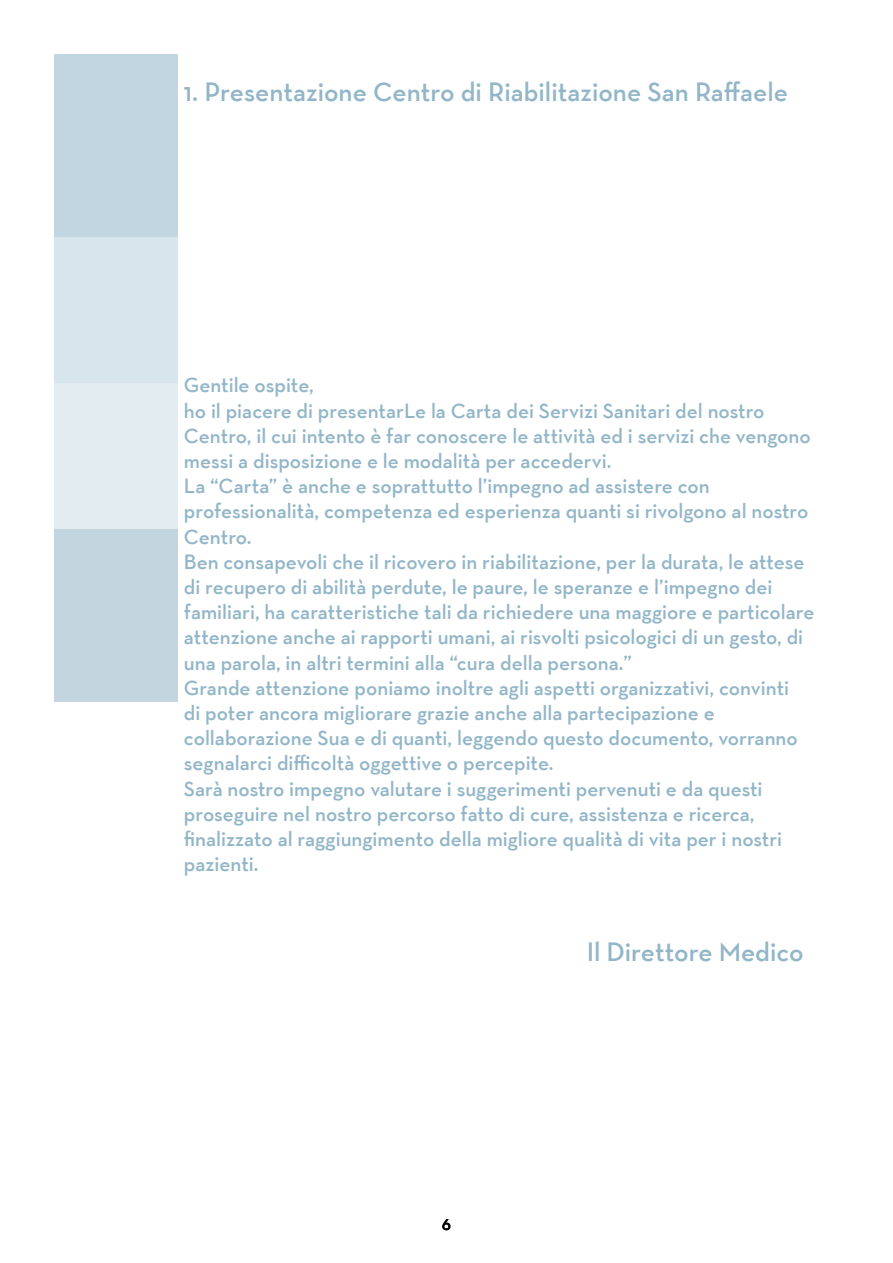
<style>
.page{position:relative;width:893px;height:1263px;background:#fff}
.page>*{position:absolute;margin:0;border:0;box-sizing:border-box;transform-origin:0 0}
.t1{font:600 27px "Neutra Text";color:#92b6c7}
.t2{font:600 21px/25.2px "Neutra Text";color:#92b6c7}
.t3{font:600 18px "Neutra Text";color:#000}
</style>
<div class="page">
<div style="left:54px;top:54px;width:123px;height:183px;background:#c2d6e1"></div>
<div style="left:54px;top:237px;width:123px;height:146px;background:#d7e5ec"></div>
<div style="left:54px;top:383px;width:123px;height:146px;background:#e2ecf1"></div>
<div style="left:54px;top:529px;width:123px;height:173px;background:#c3d6e0"></div>
<p class="t1" style="left:184px;top:75px;width:606px">1. Presentazione Centro di Riabilitazione San Raffaele</p>
<p class="t2" style="left:184px;top:372px;width:632px">Gentile ospite,<br>ho il piacere di presentarLe la Carta dei Servizi Sanitari del nostro Centro, il cui intento è far conoscere le attività ed i servizi che vengono messi a disposizione e le modalità per accedervi.<br>La “Carta” è anche e soprattutto l’impegno ad assistere con professionalità, competenza ed esperienza quanti si rivolgono al nostro Centro.<br>Ben consapevoli che il ricovero in riabilitazione, per la durata, le attese di recupero di abilità perdute, le paure, le speranze e l’impegno dei familiari, ha caratteristiche tali da richiedere una maggiore e particolare attenzione anche ai rapporti umani, ai risvolti psicologici di un gesto, di una parola, in altri termini alla “cura della persona.”<br>Grande attenzione poniamo inoltre agli aspetti organizzativi, convinti<br>di poter ancora migliorare grazie anche alla partecipazione e collaborazione Sua e di quanti, leggendo questo documento, vorranno segnalarci difficoltà oggettive o percepite.<br>Sarà nostro impegno valutare i suggerimenti pervenuti e da questi proseguire nel nostro percorso fatto di cure, assistenza e ricerca, finalizzato al raggiungimento della migliore qualità di vita per i nostri pazienti.</p>
<p class="t3" style="left:442px;top:1213px;width:11px">6</p>
<p class="t1" style="left:587px;top:935px;width:218px">Il Direttore Medico</p>
</div>
